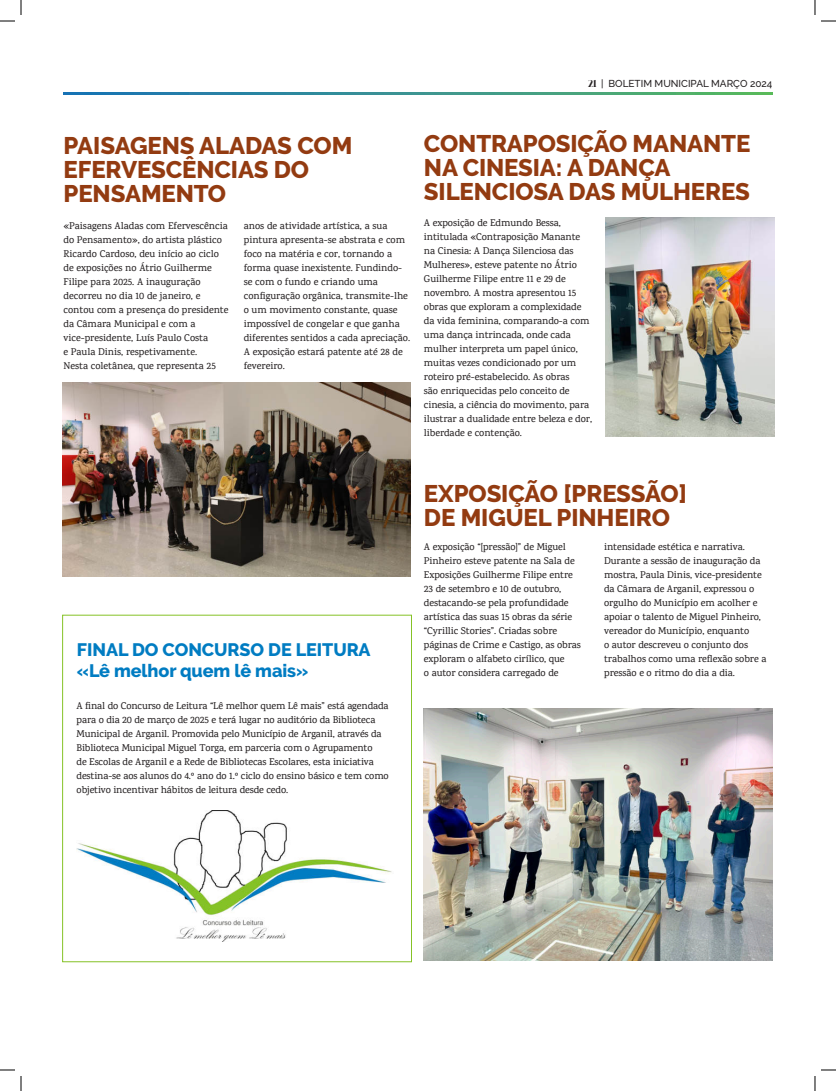
<style>
.page{position:relative;width:836px;height:1091px;background:#fff}
.page>*{position:absolute;margin:0;border:0;box-sizing:border-box;transform-origin:0 0}
.t1{font:800 24px/24px "Raleway";letter-spacing:-.005em;color:#933b11}
.t2{font:800 18px/21px "Raleway";letter-spacing:-.005em;color:#007cc2}
.t3{font:500 10px/14px "Karma";letter-spacing:-.005em;color:#231f20}
.t4{font:500 10px "Raleway";color:#231f20}
.s1{font-family:"spinwerad";font-weight:700}
</style>
<div class="page">
<img style="left:62px;top:383px;width:349px;height:193px">
<img style="left:605px;top:217px;width:169px;height:219px">
<img style="left:424px;top:709px;width:348px;height:251px">
<img style="left:77px;top:810px;width:315px;height:132px">
<div style="left:62px;top:615px;width:350px;height:347px;border:1px solid #85c226"></div>
<svg style="left:0;top:0;width:22px;height:22px"></svg>
<svg style="left:0;top:1069px;width:22px;height:22px"></svg>
<svg style="left:814px;top:0;width:22px;height:22px"></svg>
<svg style="left:814px;top:1069px;width:22px;height:22px"></svg>
<p class="t4" style="left:588px;top:78px;width:186px"><span class="s1">21</span> | BOLETIM MUNICIPAL MARÇO 2024</p>
<h1 class="t1" style="left:64px;top:134px;width:290px">PAISAGENS ALADAS COM<br>EFERVESCÊNCIAS DO<br>PENSAMENTO</h1>
<h1 class="t1" style="left:424px;top:131px;width:328px">CONTRAPOSIÇÃO MANANTE<br>NA CINESIA: A DANÇA<br>SILENCIOSA DAS MULHERES</h1>
<p class="t3" style="left:64px;top:218px;width:166px">«Paisagens Aladas com Efervescência do Pensamento», do artista plástico Ricardo Cardoso, deu início ao ciclo de exposições no Átrio Guilherme Filipe para 2025. A inauguração decorreu no dia 10 de janeiro, e contou com a presença do presidente da Câmara Municipal e com a vice-presidente, Luís Paulo Costa<br>e Paula Dinis, respetivamente.<br>Nesta coletânea, que representa 25</p>
<p class="t3" style="left:244px;top:218px;width:168px">anos de atividade artística, a sua pintura apresenta-se abstrata e com foco na matéria e cor, tornando a forma quase inexistente. Fundindo&shy;se com o fundo e criando uma configuração orgânica, transmite-lhe o um movimento constante, quase impossível de congelar e que ganha diferentes sentidos a cada apreciação.<br>A exposição estará patente até 28 de fevereiro.</p>
<p class="t3" style="left:424px;top:216px;width:170px">A exposição de Edmundo Bessa, intitulada «Contraposição Manante na Cinesia: A Dança Silenciosa das Mulheres», esteve patente no Átrio Guilherme Filipe entre 11 e 29 de novembro. A mostra apresentou 15 obras que exploram a complexidade da vida feminina, comparando-a com uma dança intrincada, onde cada mulher interpreta um papel único, muitas vezes condicionado por um roteiro pré-estabelecido. As obras<br>são enriquecidas pelo conceito de cinesia, a ciência do movimento, para ilustrar a dualidade entre beleza e dor, liberdade e contenção.</p>
<h2 class="t2" style="left:77px;top:639px;width:295px">FINAL DO CONCURSO DE LEITURA «Lê melhor quem lê mais»</h2>
<p class="t3" style="left:77px;top:699px;width:314px">A final do Concurso de Leitura “Lê melhor quem Lê mais” está agendada para o dia 20 de março de 2025 e terá lugar no auditório da Biblioteca Municipal de Arganil. Promovida pelo Município de Arganil, através da Biblioteca Municipal Miguel Torga, em parceria com o Agrupamento<br>de Escolas de Arganil e a Rede de Bibliotecas Escolares, esta iniciativa destina-se aos alunos do 4.º ano do 1.º ciclo do ensino básico e tem como objetivo incentivar hábitos de leitura desde cedo.</p>
<h1 class="t1" style="left:424px;top:482px;width:264px">EXPOSIÇÃO [PRESSÃO]<br>DE MIGUEL PINHEIRO</h1>
<p class="t3" style="left:424px;top:539px;width:158px">A exposição “[pressão]” de Miguel Pinheiro esteve patente na Sala de Exposições Guilherme Filipe entre 23 de setembro e 10 de outubro, destacando-se pela profundidade artística das suas 15 obras da série “Cyrillic Stories”. Criadas sobre páginas de Crime e Castigo, as obras exploram o alfabeto cirílico, que<br>o autor considera carregado de</p>
<p class="t3" style="left:604px;top:539px;width:164px">intensidade estética e narrativa.<br>Durante a sessão de inauguração da mostra, Paula Dinis, vice-presidente da Câmara de Arganil, expressou o orgulho do Município em acolher e apoiar o talento de Miguel Pinheiro, vereador do Município, enquanto<br>o autor descreveu o conjunto dos trabalhos como uma reflexão sobre a pressão e o ritmo do dia a dia.</p>
</div>
